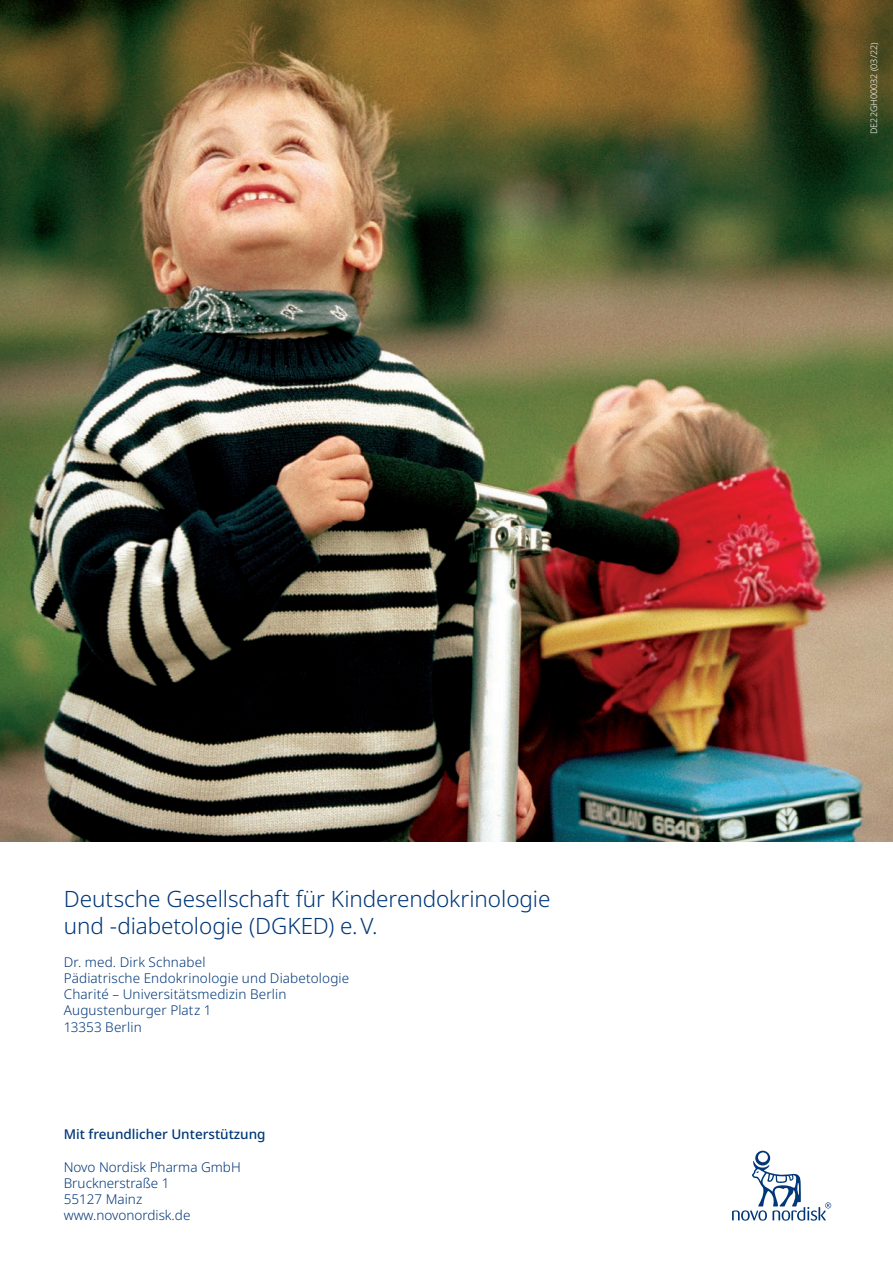
<style>
.page{position:relative;width:893px;height:1263px;background:#fff}
.page>*{position:absolute;margin:0;border:0;box-sizing:border-box;transform-origin:0 0}
.t1{font:300 22.5px/27px "Apis";letter-spacing:-.005em;color:#013778}
.t2{font:300 13.5px/16.2px "Apis";letter-spacing:.01em;color:#013778}
.t3{font:500 13.5px "Apis";color:#013778}
.t4{font:300 9px "Apis";color:#fff}
</style>
<div class="page">
<img style="left:0;top:0;width:893px;height:842px">
<svg style="left:732px;top:1151px;width:99px;height:70px"></svg>
<h1 class="t1" style="left:64px;top:886px;width:488px">Deutsche Gesellschaft für Kinderendokrinologie und -diabetologie (DGKED) e.V.</h1>
<p class="t2" style="left:64px;top:954px;width:287px">Dr. med. Dirk Schnabel<br>Pädiatrische Endokrinologie und Diabetologie<br>Charité – Universitätsmedizin Berlin<br>Augustenburger Platz 1<br>13353 Berlin</p>
<p class="t3" style="left:64px;top:1125px;width:203px">Mit freundlicher Unterstützung</p>
<p class="t2" style="left:64px;top:1159px;width:178px">Novo Nordisk Pharma GmbH<br>Brucknerstraße 1<br>55127 Mainz www.novonordisk.de</p>
<p class="t4" style="left:867px;top:134px;width:93px;rotate:-90deg">DE22GH00032 (03/22)</p>
</div>
